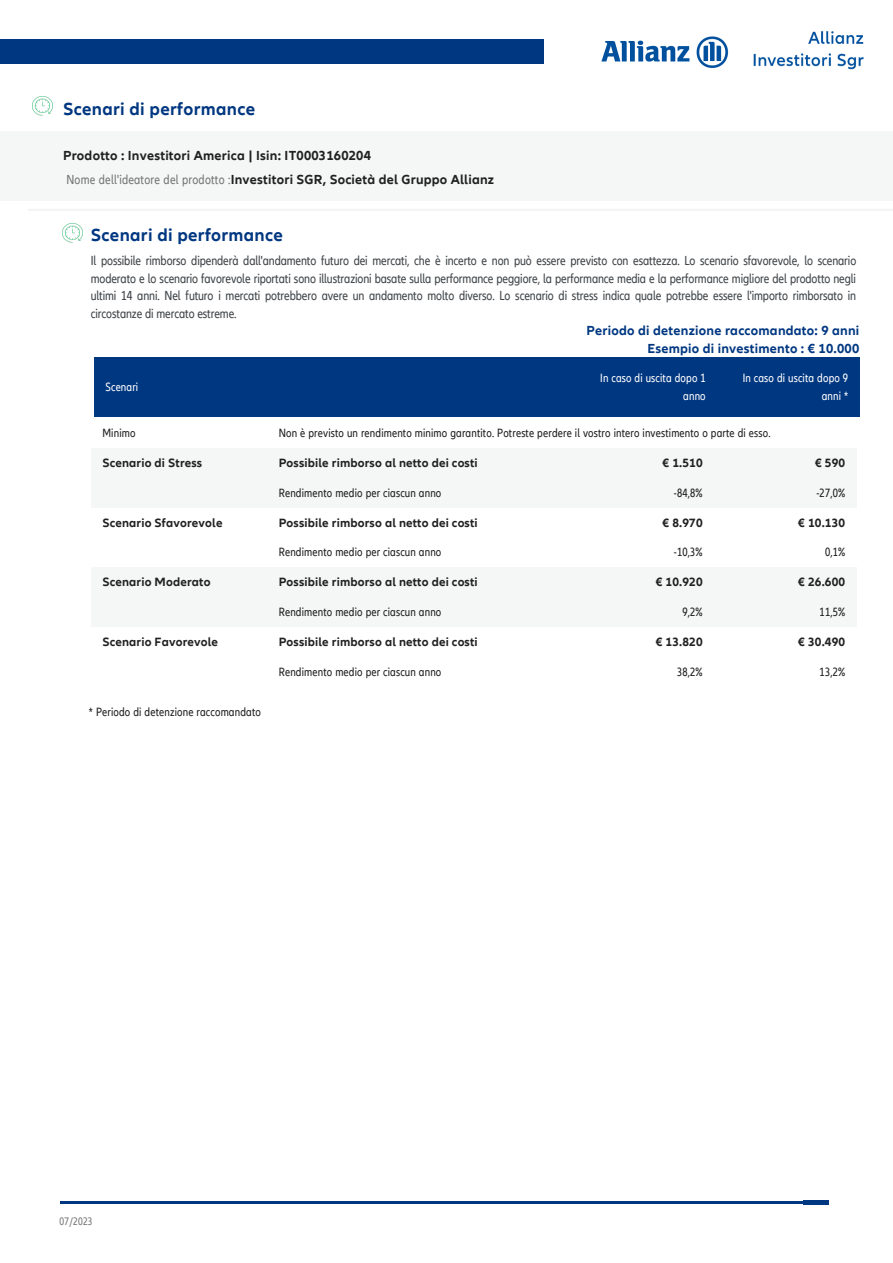
<style>
.page{position:relative;width:893px;height:1263px;background:#fff}
.page>*{position:absolute;margin:0;border:0;box-sizing:border-box;transform-origin:0 0}
.t1{font:700 18px "Allianz Neo";letter-spacing:.02em;color:#003781}
.t2{font:condensed 13.5px/17.5px "Allianz Neo";letter-spacing:-.005em;color:#414549;text-align:justify}
.t3{font:700 13.5px/23.7px "Allianz Neo";letter-spacing:.015em;color:#212121}
.t4{font:700 13.5px/17.5px "Allianz Neo";letter-spacing:.02em;color:#003781;text-align:right}
.t5{font:condensed 12.3px "Allianz Neo";letter-spacing:.015em;color:#212121}
.t6{font:700 12.3px "Allianz Neo";letter-spacing:.015em;color:#212121}
.t7{font:condensed 12.3px/18.6px "Allianz Neo";letter-spacing:.015em;color:#fff;text-align:right}
.t8{font:condensed 11.25px "Allianz Neo";letter-spacing:.015em;color:rgb(33 33 33/.6)}
.s1{font-weight:400;font-stretch:condensed;color:rgb(33 33 33/.6)}
</style>
<div class="page">
<img style="left:601px;top:36px;width:128px;height:32px">
<img style="left:753px;top:31px;width:111px;height:39px">
<hr style="left:60px;top:1202px;width:742px;height:2px;background:#003781">
<div style="left:802px;top:1200px;width:26px;height:5px;background:#003781"></div>
<div style="left:0;top:39px;width:543px;height:25px;background:#003781"></div>
<img style="left:32px;top:97px;width:20px;height:19px">
<div style="left:0;top:131px;width:892px;height:70px;background:#f5f6f6"></div>
<hr style="left:29px;top:209px;width:863px;height:2px;background:#f4f4f4">
<img style="left:62px;top:223px;width:20px;height:20px">
<div style="left:94px;top:357px;width:176px;height:60px;background:#003781"></div>
<div style="left:270px;top:357px;width:304px;height:60px;background:#003781"></div>
<div style="left:574px;top:357px;width:143px;height:60px;background:#003781"></div>
<div style="left:717px;top:357px;width:142px;height:60px;background:#003781"></div>
<div style="left:91px;top:448px;width:176px;height:30px;background:#f5f6f6"></div>
<div style="left:267px;top:448px;width:304px;height:30px;background:#f5f6f6"></div>
<div style="left:571px;top:448px;width:143px;height:30px;background:#f5f6f6"></div>
<div style="left:714px;top:448px;width:142px;height:30px;background:#f5f6f6"></div>
<div style="left:91px;top:478px;width:176px;height:30px;background:#f5f6f6"></div>
<div style="left:267px;top:478px;width:304px;height:30px;background:#f5f6f6"></div>
<div style="left:571px;top:478px;width:143px;height:30px;background:#f5f6f6"></div>
<div style="left:714px;top:478px;width:142px;height:30px;background:#f5f6f6"></div>
<div style="left:91px;top:567px;width:176px;height:30px;background:#f5f6f6"></div>
<div style="left:267px;top:567px;width:304px;height:30px;background:#f5f6f6"></div>
<div style="left:571px;top:567px;width:143px;height:30px;background:#f5f6f6"></div>
<div style="left:714px;top:567px;width:142px;height:30px;background:#f5f6f6"></div>
<div style="left:91px;top:597px;width:176px;height:30px;background:#f5f6f6"></div>
<div style="left:267px;top:597px;width:304px;height:30px;background:#f5f6f6"></div>
<div style="left:571px;top:597px;width:143px;height:30px;background:#f5f6f6"></div>
<div style="left:714px;top:597px;width:142px;height:30px;background:#f5f6f6"></div>
<h1 class="t1" style="left:63px;top:98px;width:194px">Scenari di performance</h1>
<p class="t3" style="left:63px;top:145px;width:432px">Prodotto : Investitori America | Isin: IT0003160204<br><span class="s1">Nome dell'ideatore del prodotto :</span>Investitori SGR, Società del Gruppo Allianz</p>
<h1 class="t1" style="left:91px;top:227px;width:194px">Scenari di performance</h1>
<p class="t2" style="left:91px;top:253px;width:767px">Il possibile rimborso dipenderà dall'andamento futuro dei mercati, che è incerto e non può essere previsto con esattezza. Lo scenario sfavorevole, lo scenario moderato e lo scenario favorevole riportati sono illustrazioni basate sulla performance peggiore, la performance media e la performance migliore del prodotto negli ultimi 14 anni. Nel futuro i mercati potrebbero avere un andamento molto diverso. Lo scenario di stress indica quale potrebbe essere l'importo rimborsato in circostanze di mercato estreme.</p>
<p class="t4" style="left:586px;top:323px;width:274px">Periodo di detenzione raccomandato: 9 anni<br>Esempio di investimento : € 10.000</p>
<p class="t7" style="left:105px;top:378px;width:34px">Scenari</p>
<p class="t7" style="left:600px;top:369px;width:107px">In caso di uscita dopo 1 anno</p>
<p class="t7" style="left:742px;top:369px;width:107px">In caso di uscita dopo 9 anni *</p>
<p class="t5" style="left:102px;top:428px;width:35px">Minimo</p>
<p class="t5" style="left:279px;top:428px;width:493px">Non è previsto un rendimento minimo garantito. Potreste perdere il vostro intero investimento o parte di esso.</p>
<p class="t6" style="left:102px;top:458px;width:101px">Scenario di Stress</p>
<p class="t6" style="left:279px;top:458px;width:200px">Possibile rimborso al netto dei costi</p>
<p class="t6" style="left:662px;top:458px;width:42px">€ 1.510</p>
<p class="t6" style="left:815px;top:458px;width:31px">€ 590</p>
<p class="t5" style="left:279px;top:487px;width:164px">Rendimento medio per ciascun anno</p>
<p class="t5" style="left:674px;top:487px;width:30px">-84,8%</p>
<p class="t5" style="left:816px;top:487px;width:30px">-27,0%</p>
<p class="t6" style="left:102px;top:517px;width:122px">Scenario Sfavorevole</p>
<p class="t6" style="left:279px;top:517px;width:200px">Possibile rimborso al netto dei costi</p>
<p class="t6" style="left:662px;top:517px;width:42px">€ 8.970</p>
<p class="t6" style="left:798px;top:517px;width:48px">€ 10.130</p>
<p class="t5" style="left:279px;top:547px;width:164px">Rendimento medio per ciascun anno</p>
<p class="t5" style="left:674px;top:547px;width:30px">-10,3%</p>
<p class="t5" style="left:825px;top:547px;width:22px">0,1%</p>
<p class="t6" style="left:102px;top:577px;width:110px">Scenario Moderato</p>
<p class="t6" style="left:279px;top:577px;width:200px">Possibile rimborso al netto dei costi</p>
<p class="t6" style="left:655px;top:577px;width:48px">€ 10.920</p>
<p class="t6" style="left:798px;top:577px;width:48px">€ 26.600</p>
<p class="t5" style="left:279px;top:607px;width:164px">Rendimento medio per ciascun anno</p>
<p class="t5" style="left:682px;top:607px;width:22px">9,2%</p>
<p class="t5" style="left:819px;top:607px;width:27px">11,5%</p>
<p class="t6" style="left:102px;top:636px;width:117px">Scenario Favorevole</p>
<p class="t6" style="left:279px;top:636px;width:200px">Possibile rimborso al netto dei costi</p>
<p class="t6" style="left:655px;top:636px;width:48px">€ 13.820</p>
<p class="t6" style="left:798px;top:636px;width:48px">€ 30.490</p>
<p class="t5" style="left:279px;top:666px;width:164px">Rendimento medio per ciascun anno</p>
<p class="t5" style="left:677px;top:666px;width:27px">38,2%</p>
<p class="t5" style="left:819px;top:666px;width:27px">13,2%</p>
<p class="t5" style="left:89px;top:705px;width:173px">* Periodo di detenzione raccomandato</p>
<p class="t8" style="left:60px;top:1217px;width:35px">07/2023</p>
</div>
